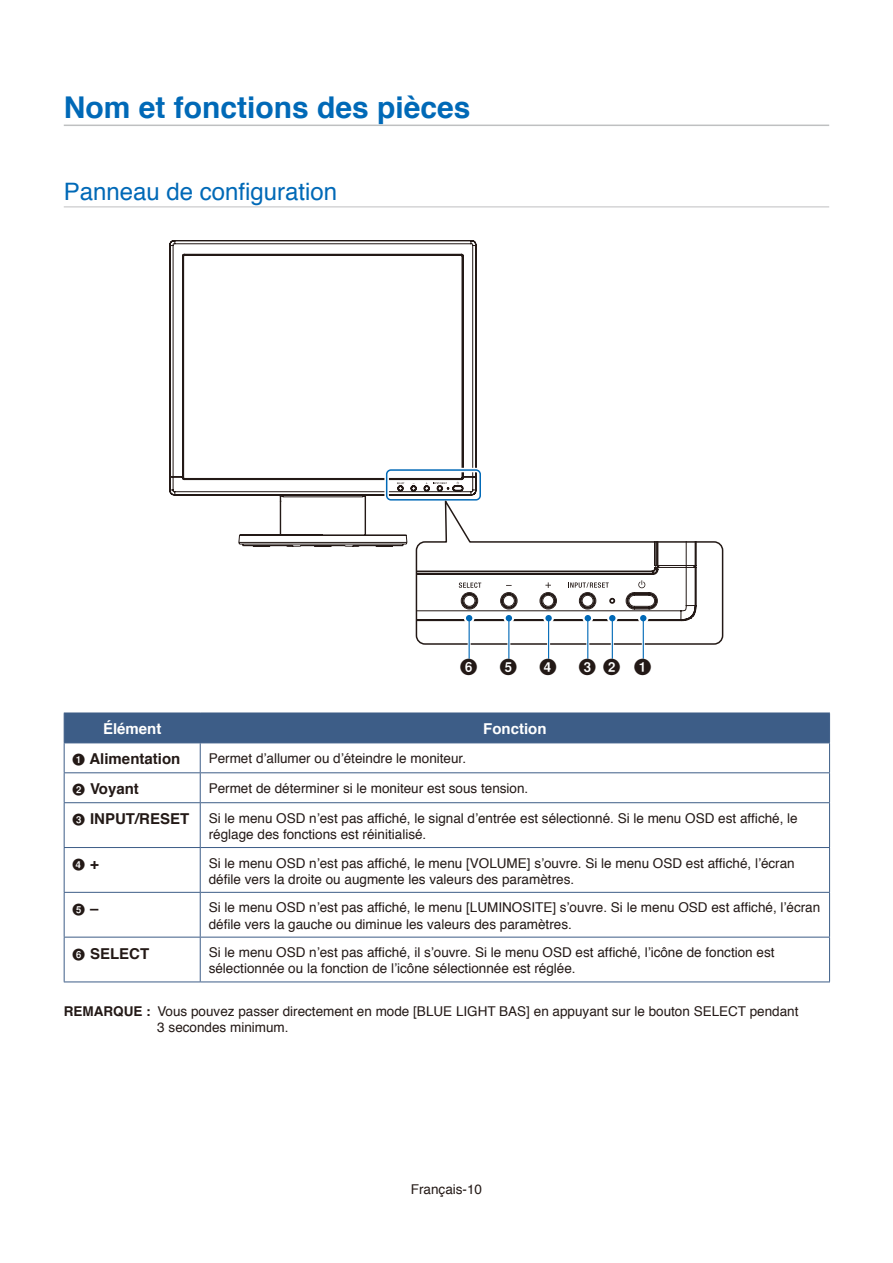
<style>
.page{position:relative;width:893px;height:1263px;background:#fff}
.page>*{position:absolute;margin:0;border:0;box-sizing:border-box;transform-origin:0 0}
.t1{font:700 30px "Helvetica";color:#0069b7}
.t2{font:24px "Helvetica";color:#0069b7}
.t3{font:16.5px "Circl Nega A2";color:#231916}
.t4{font:700 15px "Helvetica";color:#231916}
.t5{font:700 15px "Helvetica";color:#fff}
.t6{font:13.5px/16.2px "Helvetica";color:#231916}
.t7{font:700 13.5px "Helvetica";color:#231916}
.t8{font:12px "Circl Nega A2";color:#231916}
.s1{font-family:"Circl Nega A2";font-weight:400;font-size:12px}
.s2{font-family:"Helvetica";font-weight:700;font-size:15px}
</style>
<div class="page">
<hr style="left:64px;top:125px;width:765px;height:1px;background:#bfc0c1">
<hr style="left:64px;top:206px;width:765px;height:1px;background:#bfc0c1">
<svg style="left:170px;top:240px;width:306px;height:255px"></svg>
<div style="left:384px;top:468px;width:98px;height:34px;border:4px solid #fff;border-radius:4px"></div>
<div style="left:386px;top:469px;width:95px;height:32px;border:2px solid #0069b7;border-radius:4px"></div>
<svg style="left:415px;top:541px;width:308px;height:104px"></svg>
<div style="left:638px;top:613px;width:11px;height:10px;background:#fff;border-radius:50%"></div>
<hr style="left:642px;top:619px;width:3px;height:40px;background:#fff">
<hr style="left:643px;top:619px;width:1px;height:40px;background:#0069b7">
<div style="left:607px;top:613px;width:11px;height:10px;background:#fff;border-radius:50%"></div>
<hr style="left:611px;top:619px;width:3px;height:40px;background:#fff">
<hr style="left:612px;top:619px;width:1px;height:40px;background:#0069b7">
<div style="left:582px;top:613px;width:11px;height:10px;background:#fff;border-radius:50%"></div>
<hr style="left:586px;top:619px;width:3px;height:40px;background:#fff">
<hr style="left:587px;top:619px;width:1px;height:40px;background:#0069b7">
<div style="left:543px;top:613px;width:11px;height:10px;background:#fff;border-radius:50%"></div>
<hr style="left:547px;top:619px;width:3px;height:40px;background:#fff">
<hr style="left:548px;top:619px;width:1px;height:40px;background:#0069b7">
<div style="left:504px;top:613px;width:10px;height:10px;background:#fff;border-radius:50%"></div>
<hr style="left:507px;top:619px;width:3px;height:40px;background:#fff">
<hr style="left:508px;top:619px;width:1px;height:40px;background:#0069b7">
<div style="left:464px;top:613px;width:10px;height:10px;background:#fff;border-radius:50%"></div>
<hr style="left:468px;top:619px;width:3px;height:40px;background:#fff">
<svg style="left:238px;top:482px;width:458px;height:139px"></svg>
<hr style="left:469px;top:619px;width:1px;height:40px;background:#0069b7">
<hr style="left:64px;top:802px;width:136px;height:1px;background:#3d5d87">
<hr style="left:64px;top:803px;width:1px;height:44px;background:#3d5d87">
<hr style="left:200px;top:802px;width:630px;height:1px;background:#3d5d87">
<hr style="left:200px;top:803px;width:1px;height:44px;background:#3d5d87">
<hr style="left:829px;top:803px;width:1px;height:44px;background:#3d5d87">
<hr style="left:64px;top:847px;width:136px;height:1px;background:#3d5d87">
<hr style="left:64px;top:848px;width:1px;height:44px;background:#3d5d87">
<hr style="left:200px;top:847px;width:630px;height:1px;background:#3d5d87">
<hr style="left:200px;top:848px;width:1px;height:44px;background:#3d5d87">
<hr style="left:829px;top:848px;width:1px;height:44px;background:#3d5d87">
<hr style="left:64px;top:892px;width:136px;height:1px;background:#3d5d87">
<hr style="left:64px;top:893px;width:1px;height:44px;background:#3d5d87">
<hr style="left:200px;top:892px;width:630px;height:1px;background:#3d5d87">
<hr style="left:200px;top:893px;width:1px;height:44px;background:#3d5d87">
<hr style="left:829px;top:893px;width:1px;height:44px;background:#3d5d87">
<hr style="left:64px;top:937px;width:136px;height:1px;background:#3d5d87">
<hr style="left:64px;top:937px;width:1px;height:44px;background:#3d5d87">
<hr style="left:200px;top:937px;width:630px;height:1px;background:#3d5d87">
<hr style="left:200px;top:937px;width:1px;height:44px;background:#3d5d87">
<hr style="left:829px;top:937px;width:1px;height:44px;background:#3d5d87">
<hr style="left:64px;top:981px;width:136px;height:1px;background:#3d5d87">
<hr style="left:200px;top:981px;width:630px;height:1px;background:#3d5d87">
<svg style="left:64px;top:713px;width:766px;height:89px"></svg>
<hr style="left:64px;top:742px;width:136px;height:1px;background:#3d5d87">
<hr style="left:200px;top:742px;width:630px;height:1px;background:#3d5d87">
<div style="left:73px;top:723px;width:119px;height:14px;background:#3d5d87"></div>
<div style="left:209px;top:723px;width:612px;height:14px;background:#3d5d87"></div>
<h1 class="t1" style="left:64px;top:83px;width:408px">Nom et fonctions des pièces</h1>
<h2 class="t2" style="left:64px;top:173px;width:275px">Panneau de configuration</h2>
<p class="t3" style="left:460px;top:659px;width:20px">6</p>
<p class="t3" style="left:500px;top:659px;width:20px">5</p>
<p class="t3" style="left:539px;top:659px;width:20px">4</p>
<p class="t3" style="left:579px;top:659px;width:75px">32 1</p>
<p class="t5" style="left:103px;top:717px;width:60px">Élément</p>
<p class="t5" style="left:483px;top:717px;width:65px">Fonction</p>
<p class="t4" style="left:73px;top:747px;width:109px"><span class="s1">1</span> Alimentation</p>
<p class="t6" style="left:209px;top:750px;width:259px">Permet d’allumer ou d’éteindre le moniteur.</p>
<p class="t4" style="left:73px;top:777px;width:68px"><span class="s1">2</span> Voyant</p>
<p class="t6" style="left:209px;top:780px;width:321px">Permet de déterminer si le moniteur est sous tension.</p>
<p class="t4" style="left:73px;top:807px;width:118px"><span class="s1">3</span> INPUT/RESET</p>
<p class="t6" style="left:209px;top:810px;width:591px">Si le menu OSD n’est pas affiché, le signal d’entrée est sélectionné. Si le menu OSD est affiché, le réglage des fonctions est réinitialisé.</p>
<p class="t8" style="left:73px;top:858px;width:28px">4 <span class="s2">+</span></p>
<p class="t6" style="left:209px;top:855px;width:587px">Si le menu OSD n’est pas affiché, le menu [VOLUME] s’ouvre. Si le menu OSD est affiché, l’écran défile vers la droite ou augmente les valeurs des paramètres.</p>
<p class="t8" style="left:73px;top:903px;width:27px">5 <span class="s2">–</span></p>
<p class="t6" style="left:209px;top:900px;width:613px">Si le menu OSD n’est pas affiché, le menu [LUMINOSITE] s’ouvre. Si le menu OSD est affiché, l’écran défile vers la gauche ou diminue les valeurs des paramètres.</p>
<p class="t4" style="left:73px;top:941px;width:78px"><span class="s1">6</span> SELECT</p>
<p class="t6" style="left:209px;top:945px;width:567px">Si le menu OSD n’est pas affiché, il s’ouvre. Si le menu OSD est affiché, l’icône de fonction est sélectionnée ou la fonction de l’icône sélectionnée est réglée.</p>
<p class="t7" style="left:64px;top:1000px;width:11px">REMA</p>
<p class="t7" style="left:113px;top:1000px;width:18px">RQUE</p>
<p class="t6" style="left:157px;top:1003px;width:643px">Vous pouvez passer directement en mode [BLUE LIGHT BAS] en appuyant sur le bouton SELECT pendant<br>3 secondes minimum.</p>
<p class="t6" style="left:411px;top:1182px;width:73px">Français-10</p>
</div>
